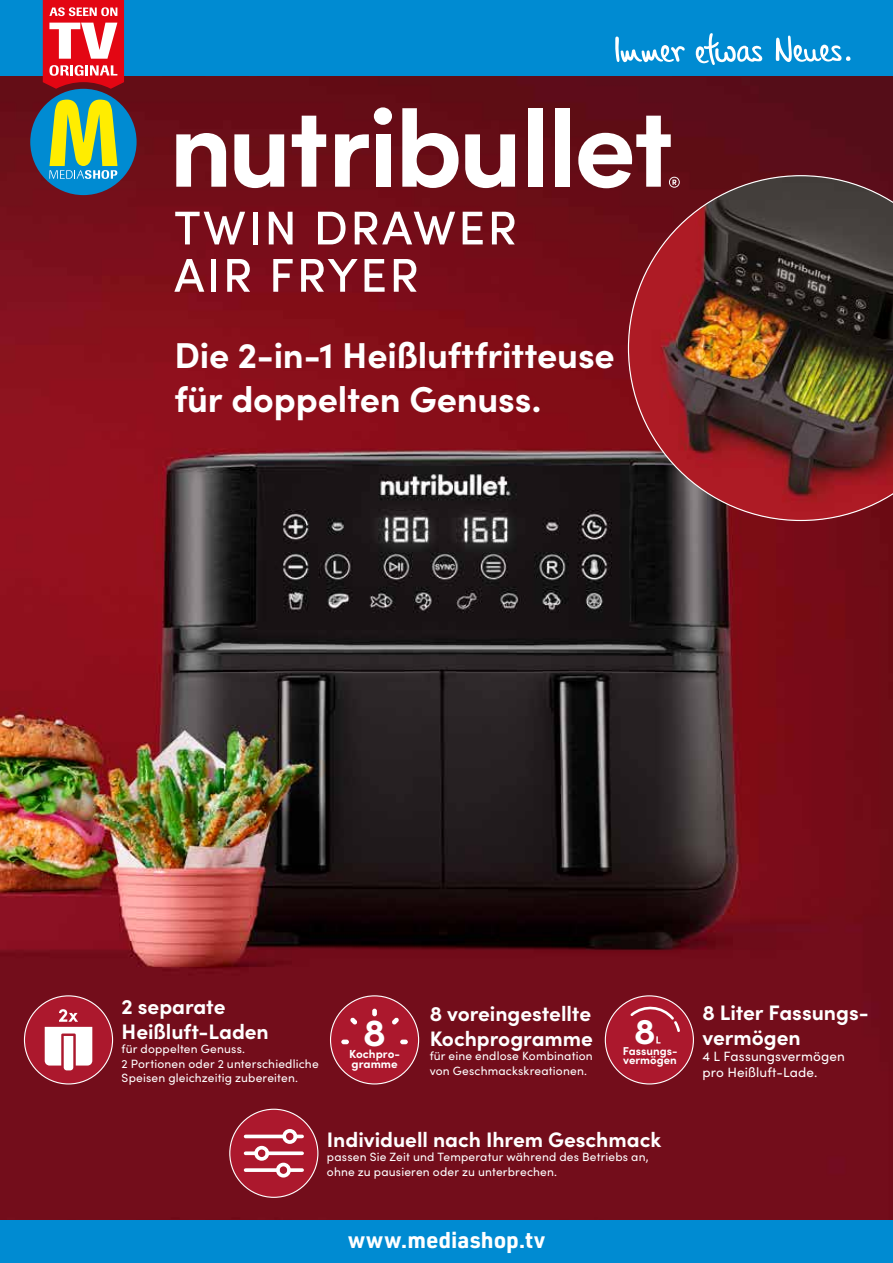
<style>
.page{position:relative;width:893px;height:1263px;background:#fff}
.page>*{position:absolute;margin:0;border:0;box-sizing:border-box;transform-origin:0 0}
.t1{font:700 38.4px "Sofia Pro";color:#fff}
.t2{font:700 36.3px "Sofia Pro";color:#fff}
.t3{font:700 36px/43.2px "Sofia Pro";letter-spacing:-.005em;color:#fff}
.t4{font:700 22.5px "URWDIN";color:#fff}
.t5{font:700 21px/25.2px "Sofia Pro";color:#fff}
.t6{font:13.5px/16.2px "Sofia Pro";letter-spacing:.01em;color:#fff}
.t7{font:12px/14.4px "Sofia Pro";letter-spacing:.015em;color:#fff}
.t8{font:700 11.7px/10.8px "Sofia Pro";color:#fff}
.t9{font:700 11.4px/9px "Sofia Pro";color:#fff}
</style>
<div class="page">
<img style="left:0;top:76px;width:893px;height:1144px">
<img style="left:628px;top:175px;width:265px;height:346px">
<svg style="left:176px;top:133px;width:50px;height:54px"></svg>
<svg style="left:234px;top:134px;width:50px;height:54px"></svg>
<svg style="left:335px;top:134px;width:34px;height:53px"></svg>
<div style="left:376px;top:134px;width:14px;height:53px;background:#fff"></div>
<svg style="left:402px;top:108px;width:57px;height:80px"></svg>
<svg style="left:465px;top:134px;width:50px;height:54px"></svg>
<div style="left:528px;top:108px;width:14px;height:79px;background:#fff"></div>
<div style="left:555px;top:108px;width:15px;height:79px;background:#fff"></div>
<svg style="left:292px;top:116px;width:34px;height:71px"></svg>
<div style="left:374px;top:107px;width:18px;height:18px;background:#fff;border-radius:50%"></div>
<svg style="left:578px;top:116px;width:102px;height:72px"></svg>
<svg style="left:175px;top:212px;width:70px;height:32px"></svg>
<div style="left:253px;top:212px;width:5px;height:32px;background:#fff"></div>
<svg style="left:269px;top:212px;width:24px;height:32px"></svg>
<svg style="left:318px;top:212px;width:28px;height:32px"></svg>
<svg style="left:355px;top:212px;width:100px;height:32px"></svg>
<svg style="left:463px;top:212px;width:20px;height:32px"></svg>
<svg style="left:492px;top:212px;width:23px;height:32px"></svg>
<svg style="left:174px;top:259px;width:30px;height:33px"></svg>
<div style="left:211px;top:259px;width:5px;height:33px;background:#fff"></div>
<svg style="left:227px;top:259px;width:23px;height:33px"></svg>
<svg style="left:273px;top:259px;width:20px;height:33px"></svg>
<svg style="left:301px;top:259px;width:57px;height:33px"></svg>
<svg style="left:365px;top:259px;width:20px;height:33px"></svg>
<svg style="left:394px;top:259px;width:23px;height:33px"></svg>
<div style="left:230px;top:1109px;width:88px;height:88px;background:#ac182d;border-radius:50%"></div>
<svg style="left:243px;top:1129px;width:61px;height:45px"></svg>
<div style="left:254px;top:1146px;width:15px;height:15px;border:4px solid #fff;border-radius:50%"></div>
<div style="left:276px;top:1163px;width:15px;height:14px;border:4px solid #fff;border-radius:50%"></div>
<div style="left:605px;top:996px;width:88px;height:88px;background:#ac182d;border-radius:50%"></div>
<svg style="left:630px;top:1003px;width:50px;height:40px"></svg>
<div style="left:24px;top:996px;width:89px;height:88px;background:#ac182d;border-radius:50%"></div>
<svg style="left:45px;top:1009px;width:47px;height:62px"></svg>
<div style="left:331px;top:996px;width:88px;height:88px;background:#ac182d;border-radius:50%"></div>
<svg style="left:372px;top:1009px;width:5px;height:7px"></svg>
<div style="left:400px;top:1039px;width:8px;height:5px;background:#fff;border-radius:2px"></div>
<div style="left:341px;top:1039px;width:8px;height:5px;background:#fff;border-radius:2px"></div>
<svg style="left:392px;top:1017px;width:7px;height:7px"></svg>
<svg style="left:350px;top:1017px;width:7px;height:7px"></svg>
<div style="left:0;top:0;width:893px;height:76px;background:#008bd2"></div>
<div style="left:0;top:1220px;width:893px;height:43px;background:#008bd2"></div>
<div style="left:30px;top:89px;width:107px;height:106px;background:#008bd2;border-radius:50%"></div>
<svg style="left:49px;top:100px;width:68px;height:79px"></svg>
<svg style="left:43px;top:0;width:81px;height:89px;background:#e44c55"></svg>
<svg style="left:615px;top:37px;width:70px;height:25px"></svg>
<svg style="left:776px;top:36px;width:74px;height:26px"></svg>
<svg style="left:696px;top:33px;width:66px;height:32px"></svg>
<h3 class="t3" style="left:174px;top:331px;width:442px">Die 2-in-1 Heißluftfritteuse für doppelten Genuss.</h3>
<h3 class="t5" style="left:122px;top:992px;width:149px">2 separate<br>Heißluft-Laden</h3>
<p class="t7" style="left:122px;top:1041px;width:199px">für doppelten Genuss.<br>2 Portionen oder 2 unterschiedliche<br>Speisen gleichzeitig zubereiten.</p>
<h1 class="t1" style="left:363px;top:1002px;width:24px">8</h1>
<p class="t8" style="left:349px;top:1047px;width:53px">Kochpro&shy;gramme</p>
<h3 class="t5" style="left:430px;top:999px;width:165px">8 voreingestellte<br>Kochprogramme</h3>
<p class="t7" style="left:430px;top:1048px;width:165px">für eine endlose Kombination von Geschmackskreationen.</p>
<h2 class="t2" style="left:634px;top:1003px;width:23px">8</h2>
<p class="t9" style="left:623px;top:1046px;width:56px">Fassungs&shy;vermögen</p>
<h3 class="t5" style="left:327px;top:1125px;width:336px">Individuell nach Ihrem Geschmack</h3>
<p class="t7" style="left:327px;top:1149px;width:323px">passen Sie Zeit und Temperatur während des Betriebs an, ohne zu pausieren oder zu unterbrechen.</p>
<h3 class="t4" style="left:348px;top:1224px;width:199px">www.mediashop.tv</h3>
<h3 class="t5" style="left:702px;top:998px;width:168px">8 Liter Fassungs&shy;vermögen</h3>
<p class="t6" style="left:702px;top:1047px;width:144px">4 L Fassungsvermögen pro Heißluft-Lade.</p>
</div>
